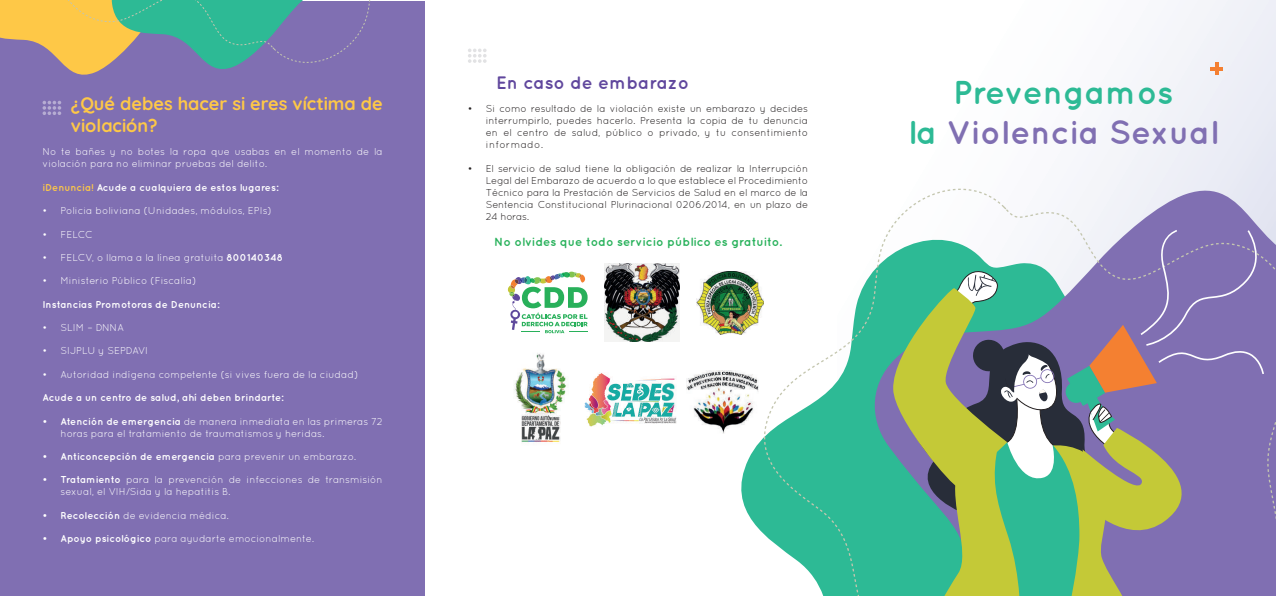
<style>
.page{position:relative;width:1276px;height:596px;background:#fff}
.page>*{position:absolute;margin:0;border:0;box-sizing:border-box;transform-origin:0 0}
.t1{font:700 33px/39.6px "Quicksand";color:#806fb2;text-align:center}
.t2{font:700 18px/21.6px "Quicksand";color:#fec847}
.t3{font:700 18px "Quicksand";color:#60479d}
.t4{font:700 12px "Quicksand";color:#27b15a}
.t5{font:10px/12px "Quicksand";color:#fff}
.t6{font:10px/12px "Quicksand";letter-spacing:-.015em;color:#231f20;text-align:justify}
.t7{font:700 10px "Quicksand";color:#fff}
.s1{color:#fec847}
.s2{font-weight:700}
.s3{font-weight:400}
.s4{color:#2dba95}
</style>
<div class="page">
<div style="left:838px;top:1px;width:437px;height:594px;background:linear-gradient(to right,#fff,#edeff6)"></div>
<div style="left:0;top:1px;width:425px;height:594px;background:#806fb2"></div>
<svg style="left:723px;top:218px;width:145px;height:316px"></svg>
<svg style="left:868px;top:173px;width:407px;height:70px;fill:#f6f7fb"></svg>
<svg style="left:764px;top:343px;width:511px;height:252px;fill:#2dba95"></svg>
<svg style="left:847px;top:243px;width:428px;height:244px;fill:#2dba95"></svg>
<svg style="left:43px;top:101px;width:18px;height:14px"></svg>
<svg style="left:0;top:1px;width:370px;height:74px"></svg>
<svg style="left:468px;top:49px;width:18px;height:14px"></svg>
<svg style="left:1210px;top:62px;width:13px;height:13px"></svg>
<svg style="left:878px;top:188px;width:390px;height:407px"></svg>
<svg style="left:508px;top:271px;width:80px;height:62px"></svg>
<img style="left:605px;top:263px;width:74px;height:78px">
<img style="left:696px;top:271px;width:68px;height:63px">
<img style="left:687px;top:370px;width:71px;height:63px">
<img style="left:586px;top:373px;width:91px;height:52px">
<img style="left:514px;top:353px;width:72px;height:89px">
<h2 class="t2" style="left:71px;top:91px;width:313px">¿Qué debes hacer si eres víctima de violación?</h2>
<p class="t5" style="left:43px;top:146px;width:342px">No te bañes y no botes la ropa que usabas en el momento de la violación para no eliminar pruebas del delito.</p>
<p class="t7" style="left:43px;top:181px;width:237px"><span class="s1">¡Denuncia!</span> Acude a cualquiera de estos lugares:</p>
<p class="t5" style="left:43px;top:204px;width:231px">• Policia boliviana (Unidades, módulos, EPIs)</p>
<p class="t5" style="left:43px;top:228px;width:52px">• FELCC</p>
<p class="t5" style="left:43px;top:251px;width:242px">• FELCV, o llama a la línea gratuita <span class="s2">800140348</span></p>
<p class="t5" style="left:43px;top:274px;width:155px">• Ministerio Público (Fiscalía)</p>
<p class="t7" style="left:43px;top:298px;width:178px">Instancias Promotoras de Denuncia:</p>
<p class="t5" style="left:43px;top:321px;width:83px">• SLIM – DNNA</p>
<p class="t5" style="left:43px;top:344px;width:107px">• SIJPLU y SEPDAVI</p>
<p class="t5" style="left:43px;top:368px;width:317px">• Autoridad indígena competente (si vives fuera de la ciudad)</p>
<p class="t7" style="left:43px;top:391px;width:243px">Acude a un centro de salud, ahí deben brindarte:</p>
<p class="t5" style="left:61px;top:414px;width:324px;text-indent:-18px"><span class="s2">• Atención de emergencia</span> de manera inmediata en las primeras 72 horas para el tratamiento de traumatismos y heridas.</p>
<p class="t7" style="left:43px;top:450px;width:315px">• Anticoncepción de emergencia <span class="s3">para prevenir un embarazo.</span></p>
<p class="t5" style="left:61px;top:473px;width:324px;text-indent:-18px"><span class="s2">• Tratamiento</span> para la prevención de infecciones de transmisión sexual, el VIH/Sida y la hepatitis B.</p>
<p class="t5" style="left:43px;top:508px;width:188px"><span class="s2">• Recolección</span> de evidencia médica.</p>
<p class="t5" style="left:43px;top:532px;width:273px"><span class="s2">• Apoyo psicológico</span> para ayudarte emocionalmente.</p>
<h2 class="t3" style="left:496px;top:72px;width:194px">En caso de embarazo</h2>
<p class="t6" style="left:486px;top:103px;width:324px;text-indent:-18px">• Si como resultado de la violación existe un embarazo y decides interrumpirlo, puedes hacerlo. Presenta la copia de tu denuncia en el centro de salud, público o privado, y tu consentimiento informado.</p>
<p class="t6" style="left:486px;top:162px;width:324px;text-indent:-18px">• El servicio de salud tiene la obligación de realizar la Interrupción Legal del Embarazo de acuerdo a lo que establece el Procedimiento Técnico para la Prestación de Servicios de Salud en el marco de la Sentencia Constitucional Plurinacional 0206/2014, en un plazo de 24 horas.</p>
<p class="t4" style="left:494px;top:234px;width:289px">No olvides que todo servicio público es gratuito.</p>
<h1 class="t1" style="left:908px;top:71px;width:312px"><span class="s4">Prevengamos<br>la</span> Violencia Sexual</h1>
</div>
